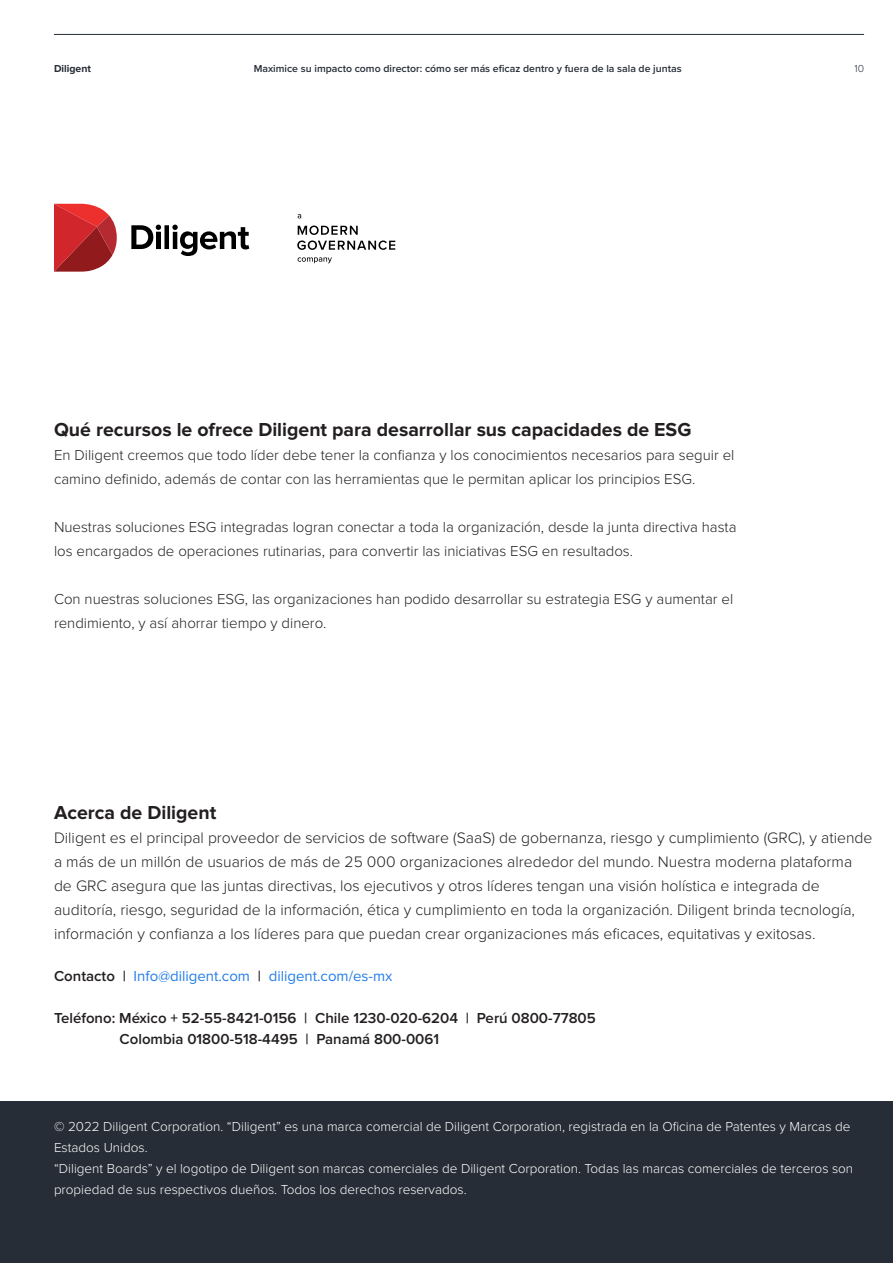
<style>
.page{position:relative;width:893px;height:1263px;background:#fff}
.page>*{position:absolute;margin:0;border:0;box-sizing:border-box;transform-origin:0 0}
.Bullets{font:700 19.5px "Proxima Nova";color:#231f20}
.Bullets-2{font:300 15.75px/24px "Proxima Nova";color:#231f20}
.Bullets-3{font:300 15px/24px "Proxima Nova";color:#231f20}
.Bullets-4{font:600 15px/21px "Proxima Nova";color:#231f20}
.Bullets-5{font:15px "Proxima Nova";color:#247ee9}
.Bullets-6{font:300 13.5px/21px "Proxima Nova";color:#fff}
.t1{font:600 10.5px "Proxima Nova";color:#262d37}
.t2{font:700 10.5px "Proxima Nova";color:#262d37}
.t3{font:300 10.5px "Proxima Nova";color:#262d37}
.s1{font-weight:600;color:#231f20}
</style>
<div class="page">
<hr style="left:54px;top:34px;width:810px;height:1px;background:#262d37">
<div style="left:0;top:1101px;width:893px;height:162px;background:#262d37"></div>
<svg style="left:54px;top:204px;width:63px;height:68px;background:#c43f41"></svg>
<svg style="left:131px;top:225px;width:118px;height:31px"></svg>
<svg style="left:298px;top:257px;width:34px;height:6px"></svg>
<svg style="left:297px;top:226px;width:98px;height:24px"></svg>
<svg style="left:298px;top:214px;width:3px;height:4px"></svg>
<p class="t2" style="left:54px;top:63px;width:39px">Diligent</p>
<p class="t1" style="left:254px;top:62px;width:429px">Maximice su impacto como director: cómo ser más eficaz dentro y fuera de la sala de juntas</p>
<p class="t3" style="left:854px;top:64px;width:11px">10</p>
<p class="Bullets" style="left:54px;top:419px;width:639px">Qué recursos le ofrece Diligent para desarrollar sus capacidades de ESG</p>
<p class="Bullets-3" style="left:54px;top:444px;width:682px">En Diligent creemos que todo líder debe tener la confianza y los conocimientos necesarios para seguir el camino definido, además de contar con las herramientas que le permitan aplicar los principios ESG.</p>
<p class="Bullets-3" style="left:54px;top:516px;width:684px">Nuestras soluciones ESG integradas logran conectar a toda la organización, desde la junta directiva hasta los encargados de operaciones rutinarias, para convertir las iniciativas ESG en resultados.</p>
<p class="Bullets-3" style="left:54px;top:588px;width:681px">Con nuestras soluciones ESG, las organizaciones han podido desarrollar su estrategia ESG y aumentar el rendimiento, y así ahorrar tiempo y dinero.</p>
<p class="Bullets" style="left:54px;top:801px;width:164px">Acerca de Diligent</p>
<p class="Bullets-2" style="left:54px;top:826px;width:820px">Diligent es el principal proveedor de servicios de software (SaaS) de gobernanza, riesgo y cumplimiento (GRC), y atiende a más de un millón de usuarios de más de 25 000 organizaciones alrededor del mundo. Nuestra moderna plataforma de GRC asegura que las juntas directivas, los ejecutivos y otros líderes tengan una visión holística e integrada de auditoría, riesgo, seguridad de la información, ética y cumplimiento en toda la organización. Diligent brinda tecnología, información y confianza a los líderes para que puedan crear organizaciones más eficaces, equitativas y exitosas.</p>
<p class="Bullets-5" style="left:54px;top:969px;width:340px"><span class="s1">Contacto |</span> Info@diligent.com <span class="s1">|</span> diligent.com/es-mx</p>
<p class="Bullets-4" style="left:120px;top:1008px;width:478px;text-indent:-66px">Teléfono: México + 52-55-8421-0156 | Chile 1230-020-6204 | Perú 0800-77805<br>Colombia 01800-518-4495 | Panamá 800-0061</p>
<p class="Bullets-6" style="left:54px;top:1117px;width:801px">© 2022 Diligent Corporation. “Diligent” es una marca comercial de Diligent Corporation, registrada en la Oficina de Patentes y Marcas de Estados Unidos.<br>“Diligent Boards” y el logotipo de Diligent son marcas comerciales de Diligent Corporation. Todas las marcas comerciales de terceros son propiedad de sus respectivos dueños. Todos los derechos reservados.</p>
</div>
